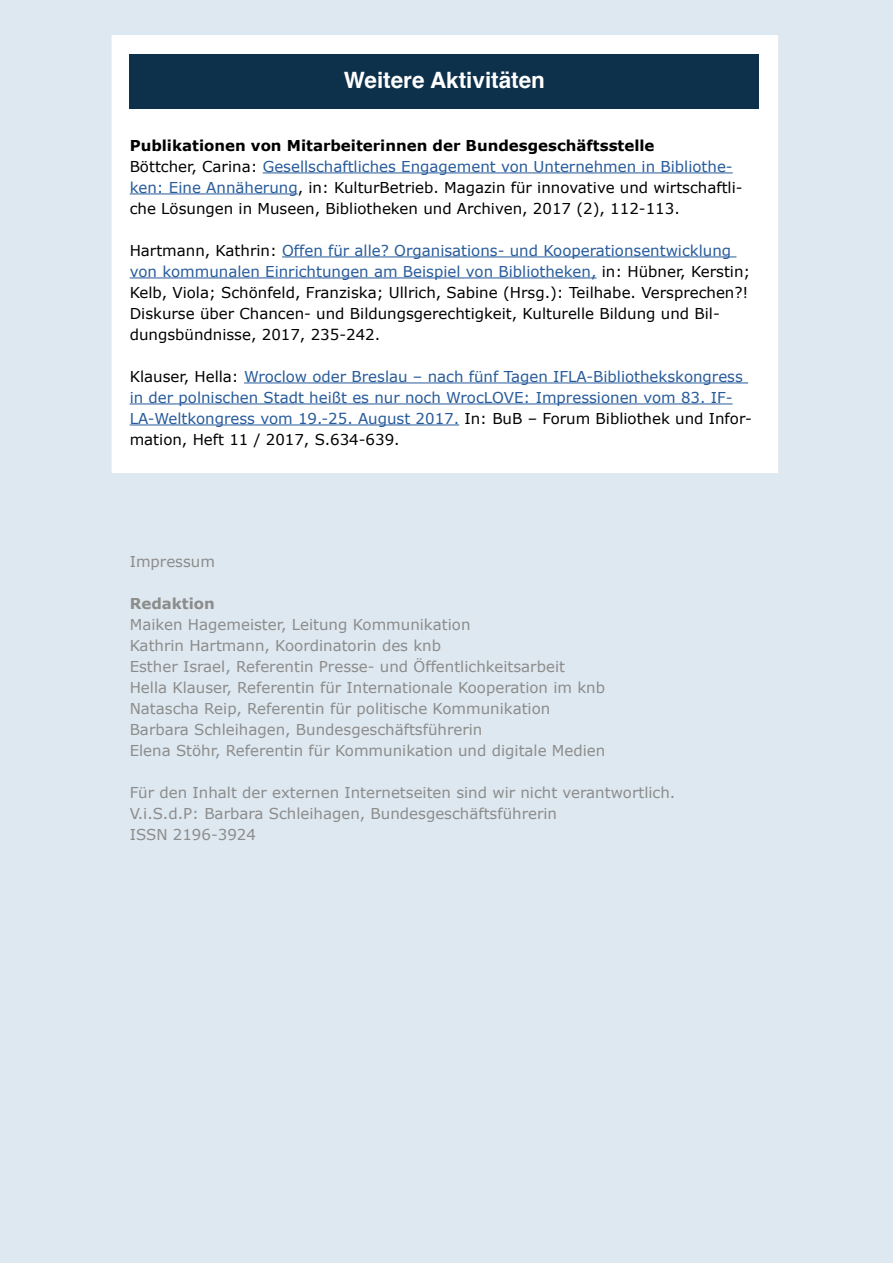
<style>
.page{position:relative;width:893px;height:1263px;background:#fff}
.page>*{position:absolute;margin:0;border:0;box-sizing:border-box;transform-origin:0 0}
.t1{font:700 22.5px "Helvetica";color:#fff}
.t2{font:15px/21px "Verdana";color:#000}
.t3{font:15px/21px "Verdana";color:#8c8c8b}
.t4{font:15px/21px "Verdana";color:#275b9b}
.t5{font:700 15px "Verdana";color:#8c8c8b}
.s1{font-weight:700}
.s2{color:#275b9b}
.s3{color:#000}
</style>
<div class="page">
<div style="left:1px;top:1px;width:891px;height:1261px;background:#dee8f0"></div>
<div style="left:112px;top:35px;width:666px;height:438px;background:#fff"></div>
<div style="left:130px;top:54px;width:629px;height:54px;background:#0d304b"></div>
<hr style="left:263px;top:172px;width:470px;height:1px;background:#275b9b">
<hr style="left:130px;top:193px;width:168px;height:1px;background:#275b9b">
<hr style="left:282px;top:256px;width:454px;height:1px;background:#275b9b">
<hr style="left:130px;top:277px;width:466px;height:1px;background:#275b9b">
<hr style="left:244px;top:382px;width:504px;height:1px;background:#275b9b">
<hr style="left:130px;top:403px;width:603px;height:1px;background:#275b9b">
<hr style="left:130px;top:424px;width:329px;height:1px;background:#275b9b">
<h1 class="t1" style="left:344px;top:62px;width:203px">Weitere Aktivitäten</h1>
<p class="t2" style="left:130px;top:135px;width:614px"><span class="s1">Publikationen von Mitarbeiterinnen der Bundesgeschäftsstelle<br></span>Böttcher, Carina: <span class="s2">Gesellschaftliches Engagement von Unternehmen in Bibliothe&shy;ken: Eine Annäherung</span>, in: KulturBetrieb. Magazin für innovative und wirtschaftli&shy;che Lösungen in Museen, Bibliotheken und Archiven, 2017 (2), 112-113.</p>
<p class="t2" style="left:130px;top:240px;width:622px">Hartmann, Kathrin: <span class="s2">Offen für alle? Organisations- und Kooperationsentwicklung von kommunalen Einrichtungen am Beispiel von Bibliotheken,</span> in: Hübner, Kerstin; Kelb, Viola; Schönfeld, Franziska; Ullrich, Sabine (Hrsg.): Teilhabe. Versprechen?!<br>Diskurse über Chancen- und Bildungsgerechtigkeit, Kulturelle Bildung und Bil&shy;dungsbündnisse, 2017, 235-242.</p>
<p class="t4" style="left:130px;top:366px;width:624px"><span class="s3">Klauser, Hella:</span> Wroclow oder Breslau – nach fünf Tagen IFLA-Bibliothekskongress in der polnischen Stadt heißt es nur noch WrocLOVE: Impressionen vom 83. IF-LA-Weltkongress vom 19.-25. August 2017. <span class="s3">In: BuB – Forum Bibliothek und Infor&shy;mation, Heft 11 / 2017, S.634-639.</span></p>
<p class="t3" style="left:130px;top:551px;width:87px">Impressum</p>
<p class="t5" style="left:130px;top:594px;width:87px">Redaktion</p>
<p class="t3" style="left:130px;top:614px;width:477px">Maiken Hagemeister, Leitung Kommunikation<br>Kathrin Hartmann, Koordinatorin des knb<br>Esther Israel, Referentin Presse- und Öffentlichkeitsarbeit Hella Klauser, Referentin für Internationale Kooperation im knb Natascha Reip, Referentin für politische Kommunikation Barbara Schleihagen, Bundesgeschäftsführerin<br>Elena Stöhr, Referentin für Kommunikation und digitale Medien</p>
<p class="t3" style="left:130px;top:782px;width:547px">Für den Inhalt der externen Internetseiten sind wir nicht verantwortlich.<br>V.i.S.d.P: Barbara Schleihagen, Bundesgeschäftsführerin<br>ISSN 2196-3924</p>
</div>
